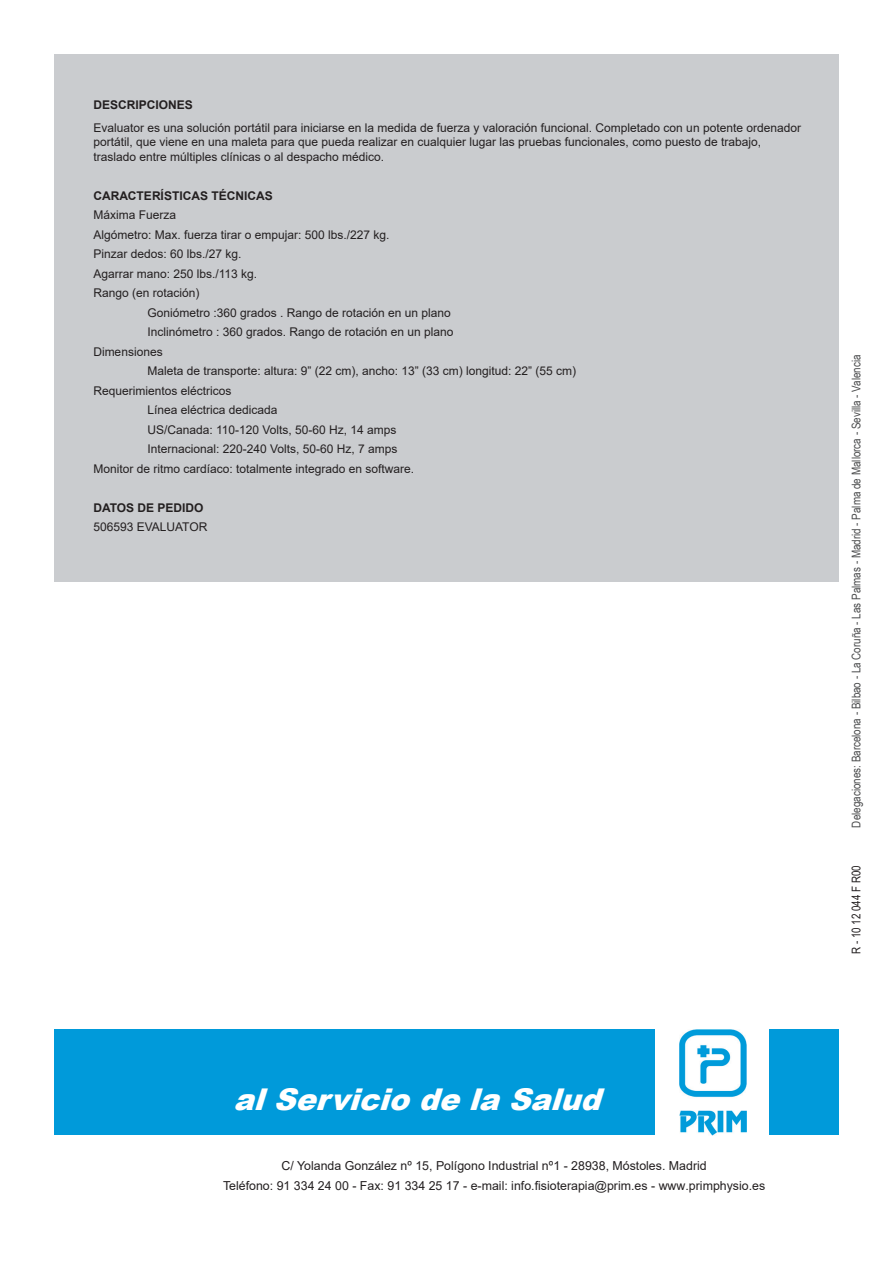
<style>
.page{position:relative;width:893px;height:1263px;background:#fff}
.page>*{position:absolute;margin:0;border:0;box-sizing:border-box;transform-origin:0 0}
.t1{font:italic 900 30px "Arial";color:#fff}
.t2{font:12.3px/19.8px "Arial";color:#231f20;text-align:center}
.t3{font:12px/14.4px "Arial";color:#231f20}
.t4{font:12px "Arial Narrow";color:#494a4b}
.t5{font:700 12px "Arial";color:#231f20}
.t6{font:12px "Arial Narrow";color:#231f20}
</style>
<div class="page">
<div style="left:55px;top:54px;width:784px;height:527px;background:#cacccf"></div>
<div style="left:54px;top:1029px;width:601px;height:105px;background:#009ada"></div>
<div style="left:770px;top:1029px;width:69px;height:105px;background:#009ada"></div>
<img style="left:679px;top:1029px;width:67px;height:106px">
<p class="t5" style="left:93px;top:96px;width:101px">DESCRIPCIONES</p>
<p class="t3" style="left:93px;top:121px;width:709px">Evaluator es una solución portátil para iniciarse en la medida de fuerza y valoración funcional. Completado con un potente ordenador portátil, que viene en una maleta para que pueda realizar en cualquier lugar las pruebas funcionales, como puesto de trabajo, traslado entre múltiples clínicas o al despacho médico.</p>
<p class="t5" style="left:93px;top:187px;width:181px">CARACTERÍSTICAS TÉCNICAS</p>
<p class="t3" style="left:93px;top:208px;width:84px">Máxima Fuerza</p>
<p class="t3" style="left:93px;top:227px;width:298px">Algómetro: Max. fuerza tirar o empujar: 500 lbs./227 kg.</p>
<p class="t3" style="left:93px;top:247px;width:150px">Pinzar dedos: 60 lbs./27 kg.</p>
<p class="t3" style="left:93px;top:266px;width:165px">Agarrar mano: 250 lbs./113 kg.</p>
<p class="t3" style="left:93px;top:286px;width:108px">Rango (en rotación)</p>
<p class="t3" style="left:147px;top:305px;width:305px">Goniómetro :360 grados . Rango de rotación en un plano</p>
<p class="t3" style="left:147px;top:325px;width:308px">Inclinómetro : 360 grados. Rango de rotación en un plano</p>
<p class="t3" style="left:93px;top:344px;width:71px">Dimensiones</p>
<p class="t3" style="left:147px;top:364px;width:430px">Maleta de transporte: altura: 9” (22 cm), ancho: 13” (33 cm) longitud: 22” (55 cm)</p>
<p class="t3" style="left:93px;top:383px;width:140px">Requerimientos eléctricos</p>
<p class="t3" style="left:147px;top:403px;width:132px">Línea eléctrica dedicada</p>
<p class="t3" style="left:147px;top:422px;width:251px">US/Canada: 110-120 Volts, 50-60 Hz, 14 amps</p>
<p class="t3" style="left:147px;top:442px;width:252px">Internacional: 220-240 Volts, 50-60 Hz, 7 amps</p>
<p class="t3" style="left:93px;top:461px;width:322px">Monitor de ritmo cardíaco: totalmente integrado en software.</p>
<p class="t5" style="left:93px;top:499px;width:112px">DATOS DE PEDIDO</p>
<p class="t3" style="left:93px;top:520px;width:116px">506593 EVALUATOR</p>
<p class="t4" style="left:848px;top:827px;width:474px;rotate:-90deg">Delegaciones: Barcelona - Bilbao - La Coruña - Las Palmas - Madrid - Palma de Mallorca - Sevilla - Valencia</p>
<p class="t6" style="left:848px;top:954px;width:91px;rotate:-90deg">R - 10 12 044 F R00</p>
<h1 class="t1" style="left:233px;top:1078px;width:381px">alServiciodelaSalud</h1>
<p class="t2" style="left:223px;top:1155px;width:544px">C/ Yolanda González nº 15, Polígono Industrial nº1 - 28938, Móstoles. Madrid<br>Teléfono: 91 334 24 00 - Fax: 91 334 25 17 - e-mail: info.fisioterapia@prim.es - www.primphysio.es</p>
</div>
